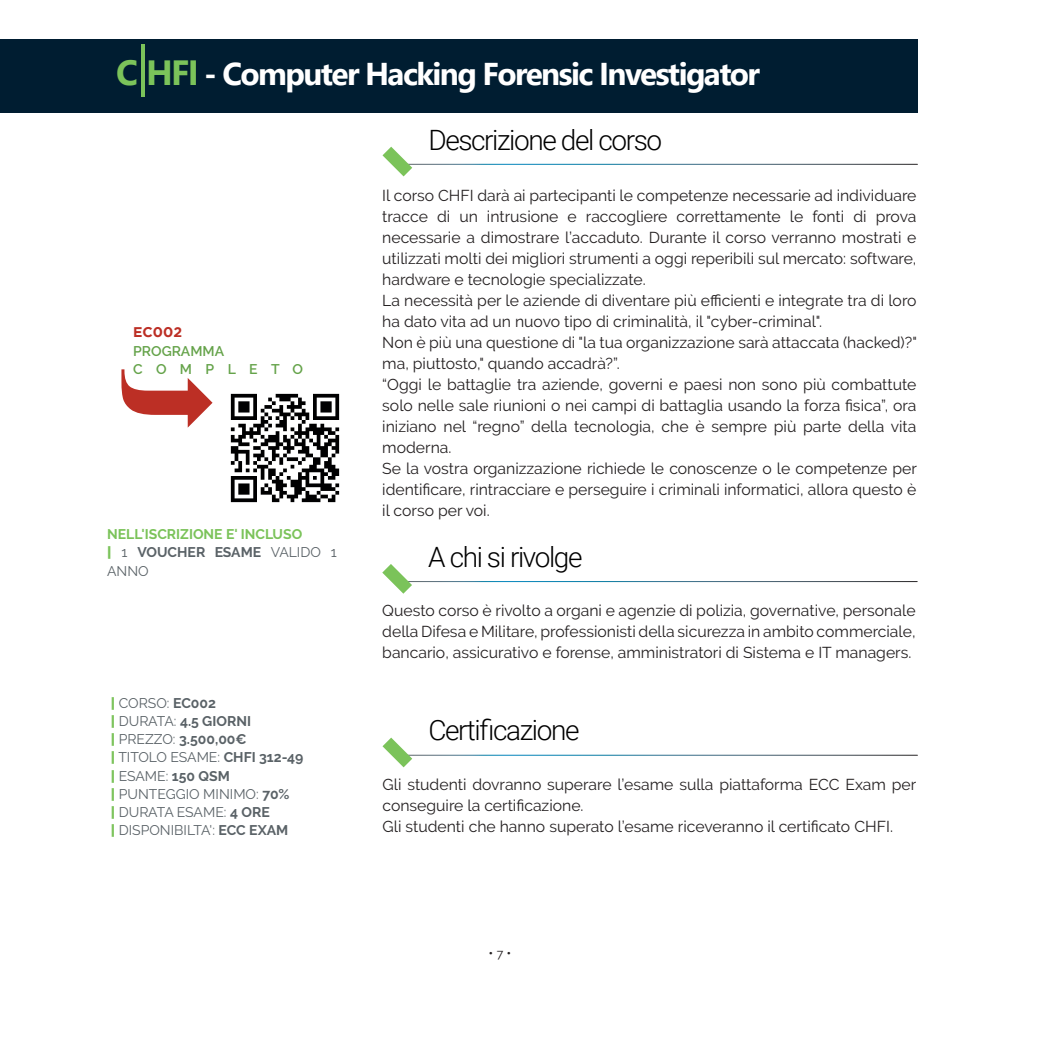
<style>
.page{position:relative;width:1042px;height:1042px;background:#fff}
.page>*{position:absolute;margin:0;border:0;box-sizing:border-box;transform-origin:0 0}
.t1{font:700 31.5px "Segoe UI";letter-spacing:-.05em;color:#fff}
.t2{font:300 28px "Roboto";letter-spacing:-.05em;color:#000}
.t3{font:15.75px/21px "Raleway";color:#231f20}
.t4{font:14px/18.2px "Raleway";color:#5a6267}
.t5{font:700 14px/18.2px "Raleway";color:#7bc35a}
.t6{font:600 14px/18.2px "Raleway";color:#65a34a}
.t7{font:700 14px "Gotham";color:#bc2f25}
.t8{font:14px "Raleway";color:#231f20}
.s1{font-size:35px;color:#7bc35a}
.s2{font-weight:400;font-size:52.5px;color:#7bc35a}
.s3{font-weight:900}
.s4{font-weight:400;color:#5a6267}
.s5{color:#5a6267}
.s6{font-weight:900;color:#7bc35a}
.s7{font-weight:700}
.s8{font-size:12.25px}
</style>
<div class="page">
<img style="left:230px;top:393px;width:110px;height:110px">
<div style="left:0;top:39px;width:918px;height:73px;background:#001d31"></div>
<svg style="left:382px;top:564px;width:43px;height:30px"></svg>
<svg style="left:382px;top:737px;width:43px;height:31px"></svg>
<svg style="left:382px;top:146px;width:43px;height:31px"></svg>
<h1 class="t1" style="left:116px;top:44px;width:645px"><span class="s1">C</span><span class="s2">|</span><span class="s1">HFI</span> - Computer Hacking Forensic Investigator</h1>
<p class="t7" style="left:133px;top:324px;width:50px">EC002</p>
<p class="t6" style="left:133px;top:342px;width:171px">PROGRAMMA<br>COMPLETO</p>
<p class="t5" style="left:107px;top:525px;width:231px">NELL'ISCRIZIONE E' INCLUSO<br><span class="s3">|</span> <span class="s4">1</span> <span class="s5">VOUCHER ESAME</span> <span class="s4">VALIDO 1<br>ANNO</span></p>
<p class="t4" style="left:111px;top:694px;width:194px"><span class="s6">|</span> CORSO: <span class="s7">EC002<br></span><span class="s6">|</span> DURATA: <span class="s7">4.5 GIORNI<br></span><span class="s6">|</span> PREZZO: <span class="s7">3.500,00€<br></span><span class="s6">|</span> TITOLO ESAME: <span class="s7">CHFI 312-49 </span><span class="s6">|</span> ESAME: <span class="s7">150 QSM<br></span><span class="s6">|</span> PUNTEGGIO MINIMO: <span class="s7">70%<br></span><span class="s6">|</span> DURATA ESAME: <span class="s7">4 ORE<br></span><span class="s6">|</span> DISPONIBILTA': <span class="s7">ECC EXAM</span></p>
<h2 class="t2" style="left:428px;top:120px;width:235px">Descrizione del corso</h2>
<p class="t3" style="left:382px;top:184px;width:536px">Il corso CHFI darà ai partecipanti le competenze necessarie ad individuare tracce di un intrusione e raccogliere correttamente le fonti di prova necessarie a dimostrare l’accaduto. Durante il corso verranno mostrati e utilizzati molti dei migliori strumenti a oggi reperibili sul mercato: software, hardware e tecnologie specializzate.<br>La necessità per le aziende di diventare più efficienti e integrate tra di loro ha dato vita ad un nuovo tipo di criminalità, il "cyber-criminal".<br>Non è più una questione di "la tua organizzazione sarà attaccata (hacked)?" ma, piuttosto," quando accadrà?”.<br>“Oggi le battaglie tra aziende, governi e paesi non sono più combattute solo nelle sale riunioni o nei campi di battaglia usando la forza fisica”, ora iniziano nel “regno” della tecnologia, che è sempre più parte della vita moderna.<br>Se la vostra organizzazione richiede le conoscenze o le competenze per identificare, rintracciare e perseguire i criminali informatici, allora questo è il corso per voi.</p>
<h2 class="t2" style="left:428px;top:537px;width:156px">A chi si rivolge</h2>
<p class="t3" style="left:382px;top:600px;width:535px;text-align:justify">Questo corso è rivolto a organi e agenzie di polizia, governative, personale della Difesa e Militare, professionisti della sicurezza in ambito commerciale, bancario, assicurativo e forense, amministratori di Sistema e IT managers.</p>
<h2 class="t2" style="left:428px;top:711px;width:153px">Certificazione</h2>
<p class="t3" style="left:382px;top:773px;width:535px">Gli studenti dovranno superare l’esame sulla piattaforma ECC Exam per conseguire la certificazione.<br>Gli studenti che hanno superato l’esame riceveranno il certificato CHFI.</p>
<p class="t8" style="left:488px;top:944px;width:25px">• <span class="s8">7</span> •</p>
</div>
